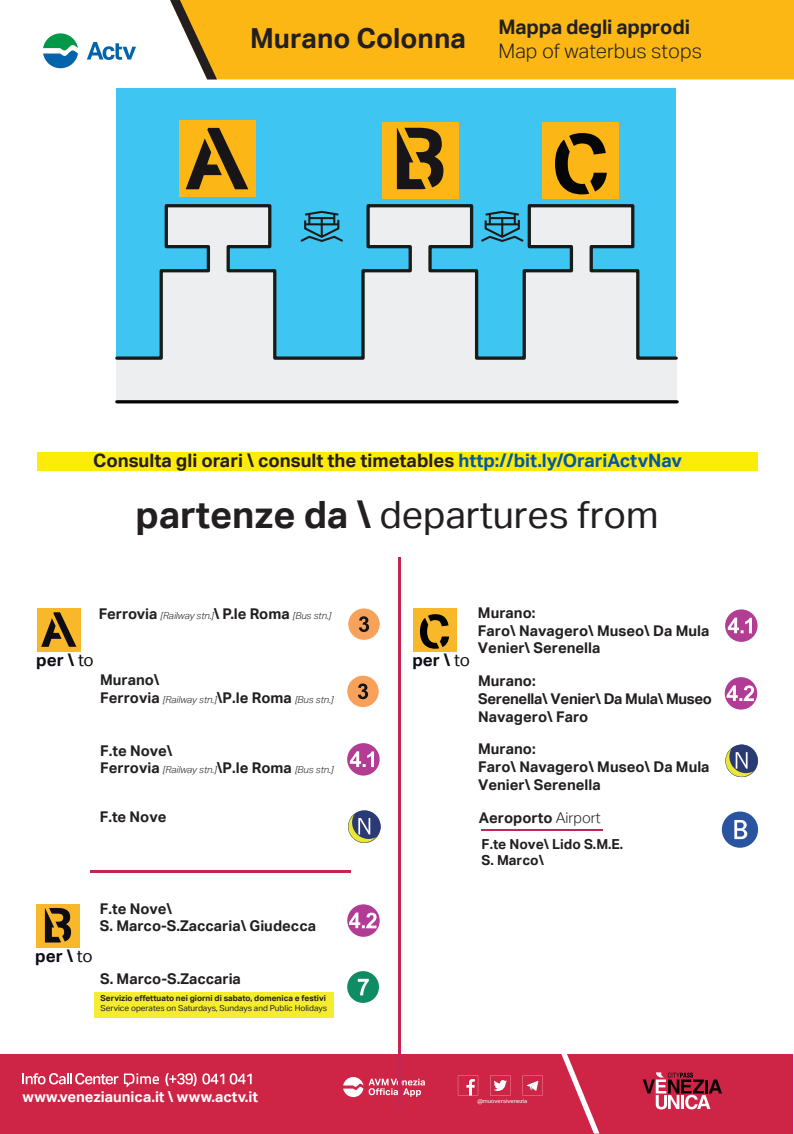
<style>
.page{position:relative;width:794px;height:1134px;background:#fff}
.page>*{position:absolute;margin:0;border:0;box-sizing:border-box;transform-origin:0 0}
.t1{font:37.6px "Aktiv Grotesk";color:#231f20}
.t2{font:700 27.6px "Aktiv Grotesk";color:#231f20}
.t3{font:300 20px "Aktiv Grotesk";color:#231f20}
.t4{font:700 20px "Aktiv Grotesk";letter-spacing:-.01em;color:#231f20}
.t5{font:700 18.48px "Aktiv Grotesk";color:#231f20}
.t6{font:700 16.96px "Aktiv Grotesk";color:#0e0c15}
.t7{font:700 14.84px "Aktiv Grotesk";color:#fff}
.t8{font:700 14.8px/17.8px "Aktiv Grotesk";color:#231f20}
.t9{font:700 14.8px/17.8px "Aktiv Grotesk";letter-spacing:-.02em;color:#231f20}
.t10{font:700 13.8px/16.6px "Aktiv Grotesk";color:#231f20}
.t11{font:italic 300 9.6px "Aktiv Grotesk";color:#231f20}
.t12{font:700 8.24px "Aktiv Grotesk";color:#231f20}
.t13{font:8.24px "Aktiv Grotesk";color:#231f20}
.t14{font:5.8px "Aktiv Grotesk";letter-spacing:-.005em;color:#fff}
.s1{color:#0157a8}
.s2{font-weight:700}
.s3{font-weight:700;font-style:normal;font-size:14.8px}
.s4{font-weight:400}
.s5{font-weight:300}
</style>
<div class="page">
<div style="left:94px;top:992px;width:240px;height:26px;background:#f4ed2f"></div>
<div style="left:217px;top:0;width:577px;height:79px;background:#fcb715"></div>
<svg style="left:170px;top:0;width:47px;height:79px"></svg>
<svg style="left:43px;top:33px;width:35px;height:35px"></svg>
<svg style="left:87px;top:42px;width:49px;height:18px"></svg>
<div style="left:117px;top:88px;width:559px;height:314px;background:#3ec5f1"></div>
<div style="left:117px;top:357px;width:560px;height:45px;background:#edeeef"></div>
<hr style="left:117px;top:400px;width:560px;height:3px;background:#040503">
<svg style="left:115px;top:202px;width:563px;height:159px"></svg>
<div style="left:178px;top:120px;width:77px;height:77px;background:#fcb615"></div>
<svg style="left:186px;top:128px;width:62px;height:61px"></svg>
<div style="left:382px;top:122px;width:76px;height:77px;background:#fcb615"></div>
<svg style="left:397px;top:128px;width:46px;height:61px"></svg>
<div style="left:542px;top:122px;width:77px;height:77px;background:#fcb615"></div>
<svg style="left:555px;top:133px;width:52px;height:61px"></svg>
<div style="left:37px;top:452px;width:720px;height:19px;background:#fdeb09"></div>
<div style="left:0;top:1054px;width:793px;height:80px;background:#ce2446"></div>
<svg style="left:561px;top:1054px;width:38px;height:79px"></svg>
<svg style="left:643px;top:1072px;width:79px;height:37px"></svg>
<svg style="left:490px;top:1075px;width:20px;height:20px"></svg>
<svg style="left:522px;top:1075px;width:20px;height:20px"></svg>
<svg style="left:458px;top:1075px;width:20px;height:20px"></svg>
<svg style="left:343px;top:1077px;width:82px;height:20px"></svg>
<svg style="left:23px;top:1073px;width:136px;height:15px"></svg>
<svg style="left:165px;top:1073px;width:31px;height:13px"></svg>
<svg style="left:202px;top:1073px;width:22px;height:11px"></svg>
<svg style="left:230px;top:1073px;width:22px;height:11px"></svg>
<hr style="left:399px;top:558px;width:2px;height:550px;background:#c42653">
<hr style="left:90px;top:870px;width:260px;height:3px;background:#c42653">
<div style="left:413px;top:608px;width:43px;height:43px;background:#f9b82a"></div>
<svg style="left:420px;top:614px;width:29px;height:35px"></svg>
<div style="left:37px;top:608px;width:43px;height:43px;background:#f9b82a"></div>
<svg style="left:41px;top:612px;width:35px;height:35px"></svg>
<div style="left:36px;top:905px;width:44px;height:43px;background:#f9b82a"></div>
<svg style="left:45px;top:908px;width:26px;height:34px"></svg>
<div style="left:348px;top:608px;width:32px;height:32px;background:#f8a15b;border-radius:50%"></div>
<div style="left:347px;top:608px;width:33px;height:33px;border:1px solid #fff;border-radius:50%"></div>
<svg style="left:359px;top:616px;width:10px;height:16px"></svg>
<svg style="left:347px;top:904px;width:33px;height:33px"></svg>
<svg style="left:349px;top:912px;width:27px;height:16px"></svg>
<svg style="left:348px;top:810px;width:32px;height:33px"></svg>
<div style="left:347px;top:971px;width:32px;height:32px;background:#108c64;border-radius:50%"></div>
<svg style="left:358px;top:979px;width:11px;height:16px"></svg>
<div style="left:347px;top:675px;width:32px;height:33px;background:#f8a15b;border-radius:50%"></div>
<div style="left:346px;top:675px;width:33px;height:33px;border:1px solid #fff;border-radius:50%"></div>
<svg style="left:358px;top:683px;width:10px;height:16px"></svg>
<div style="left:347px;top:743px;width:33px;height:33px;background:#b23d93;border-radius:50%"></div>
<svg style="left:350px;top:751px;width:24px;height:16px"></svg>
<div style="left:725px;top:609px;width:32px;height:33px;background:#b23d93;border-radius:50%"></div>
<svg style="left:728px;top:618px;width:24px;height:15px"></svg>
<div style="left:724px;top:677px;width:33px;height:33px;background:#b23b95;border-radius:50%"></div>
<svg style="left:726px;top:685px;width:28px;height:16px"></svg>
<svg style="left:725px;top:745px;width:33px;height:32px"></svg>
<hr style="left:481px;top:830px;width:122px;height:1px;background:#c42653">
<div style="left:722px;top:811px;width:36px;height:37px;background:#2a549f;border-radius:50%"></div>
<svg style="left:734px;top:820px;width:13px;height:19px"></svg>
<h2 class="t2" style="left:250px;top:21px;width:217px">Murano Colonna</h2>
<h3 class="t4" style="left:498px;top:14px;width:193px">Mappa degli approdi</h3>
<h3 class="t3" style="left:498px;top:39px;width:205px">Map of waterbus stops</h3>
<p class="t5" style="left:93px;top:449px;width:590px">Consulta gli orari \ consult the timetables <span class="s1">http://bit.ly/OrariActvNav</span></p>
<h1 class="t1" style="left:136px;top:492px;width:524px"><span class="s2">partenze da \</span> departures from</h1>
<p class="t11" style="left:99px;top:610px;width:234px"><span class="s3">Ferrovia</span> [Railway stn.]<span class="s3">\ P.le Roma</span> [Bus stn.]</p>
<p class="t6" style="left:36px;top:649px;width:59px">per \ <span class="s4">to</span></p>
<p class="t6" style="left:412px;top:649px;width:59px">per \ <span class="s4">to</span></p>
<p class="t8" style="left:100px;top:671px;width:61px">Murano\</p>
<p class="t11" style="left:100px;top:694px;width:235px"><span class="s3">Ferrovia</span> [Railway stn.]<span class="s3">\P.le Roma</span> [Bus stn.]</p>
<p class="t8" style="left:100px;top:741px;width:74px">F.te Nove\</p>
<p class="t11" style="left:100px;top:764px;width:235px"><span class="s3">Ferrovia</span> [Railway stn.]<span class="s3">\P.le Roma</span> [Bus stn.]</p>
<p class="t8" style="left:100px;top:807px;width:68px">F.te Nove</p>
<p class="t8" style="left:478px;top:603px;width:233px">Murano:<br>Faro\ Navagero\ Museo\ Da Mula<br>Venier\ Serenella</p>
<p class="t9" style="left:478px;top:672px;width:235px">Murano:<br>Serenella\ Venier\ Da Mula\ Museo<br>Navagero\ Faro</p>
<p class="t8" style="left:478px;top:740px;width:233px">Murano:<br>Faro\ Navagero\ Museo\ Da Mula<br>Venier\ Serenella</p>
<p class="t8" style="left:479px;top:809px;width:123px">Aeroporto <span class="s5">Airport</span></p>
<p class="t10" style="left:481px;top:835px;width:143px">F.te Nove\ Lido S.M.E.<br>S. Marco\</p>
<p class="t6" style="left:35px;top:946px;width:59px">per \ <span class="s4">to</span></p>
<p class="t8" style="left:100px;top:899px;width:218px">F.te Nove\<br>S. Marco-S.Zaccaria\ Giudecca</p>
<p class="t8" style="left:100px;top:969px;width:142px">S. Marco-S.Zaccaria</p>
<p class="t12" style="left:101px;top:993px;width:227px">Servizio effettuato nei giorni di sabato, domenica e festivi</p>
<p class="t13" style="left:101px;top:1003px;width:228px">Service operates on Saturdays, Sundays and Public Holidays</p>
<p class="t7" style="left:22px;top:1087px;width:237px">www.veneziaunica.it \ www.actv.it</p>
<p class="t14" style="left:477px;top:1097px;width:51px">@muoversivenezia</p>
</div>
